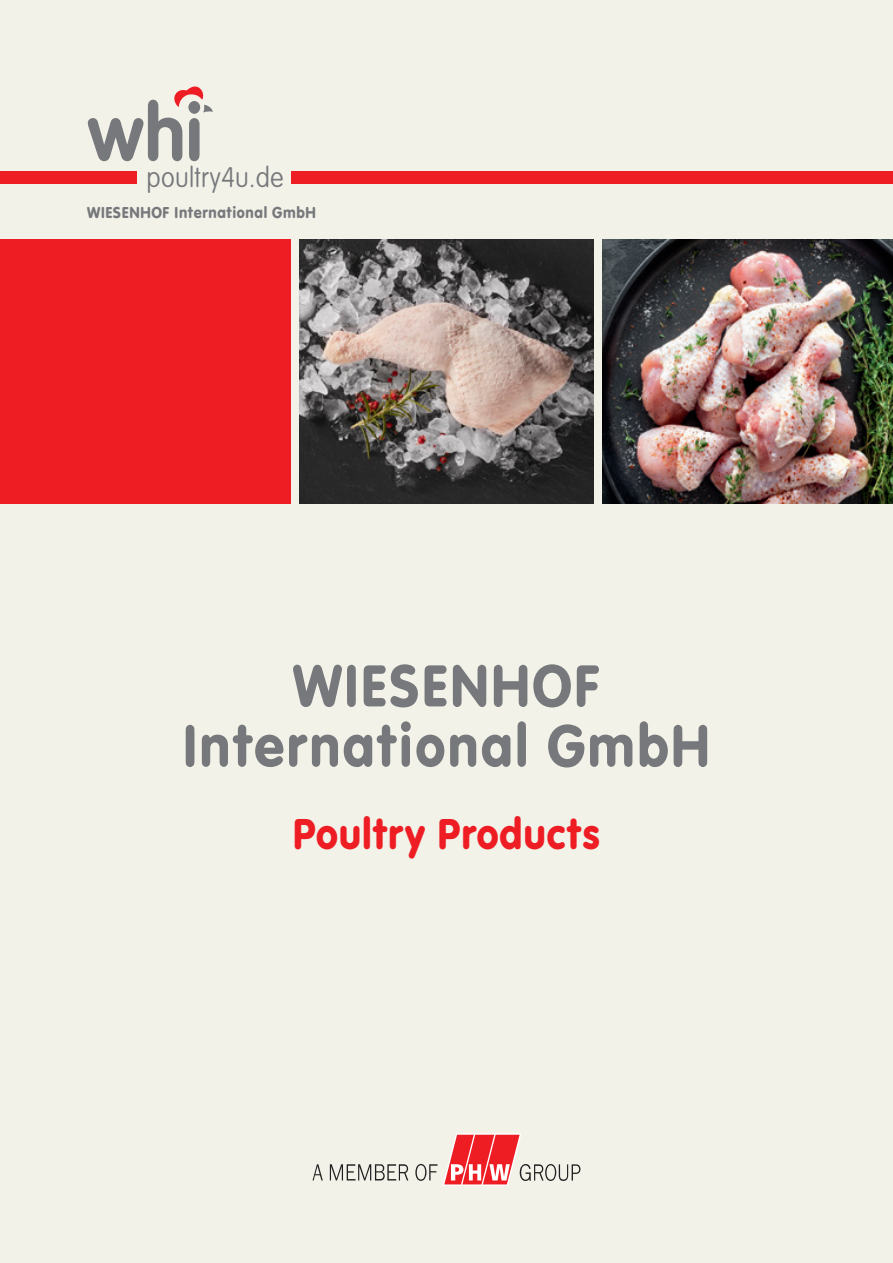
<style>
.page{position:relative;width:893px;height:1263px;background:#f2f2e9}
.page>*{position:absolute;margin:0;border:0;box-sizing:border-box;transform-origin:0 0}
.t1{font:700 79.2px "VAG Rounded";color:#76787b;scale:.92 1}
.t2{font:61.5px/60px "VAG Rundschrift D";letter-spacing:.04em;color:#76787b;text-align:center;scale:.93 1}
.t3{font:45px "VAG Rundschrift D";letter-spacing:.02em;color:#ee1d23;scale:.93 1}
.t4{font:100 27.9px "VAG Rounded";letter-spacing:.01em;color:#76787b;scale:.92 1}
.t5{font:16.5px "VAG Rundschrift D";letter-spacing:.04em;color:#76787b;scale:.93 1}
</style>
<div class="page">
<div style="left:0;top:239px;width:291px;height:265px;background:#ee1d23"></div>
<img style="left:300px;top:239px;width:293px;height:265px">
<img style="left:602px;top:239px;width:291px;height:265px">
<svg style="left:313px;top:1133px;width:267px;height:53px"></svg>
<svg style="left:174px;top:86px;width:39px;height:27px"></svg>
<div style="left:0;top:171px;width:137px;height:13px;background:#ee1d23"></div>
<div style="left:292px;top:171px;width:601px;height:13px;background:#ee1d23"></div>
<p class="t1" style="left:87px;top:86px;width:127px">whi</p>
<p class="t4" style="left:146px;top:161px;width:150px">poultry4u.de</p>
<p class="t5" style="left:87px;top:203px;width:248px">WIESENHOF International GmbH</p>
<p class="t2" style="left:183px;top:656px;width:568px">WIESENHOF<br>International GmbH</p>
<p class="t3" style="left:293px;top:807px;width:332px">Poultry Products</p>
</div>
